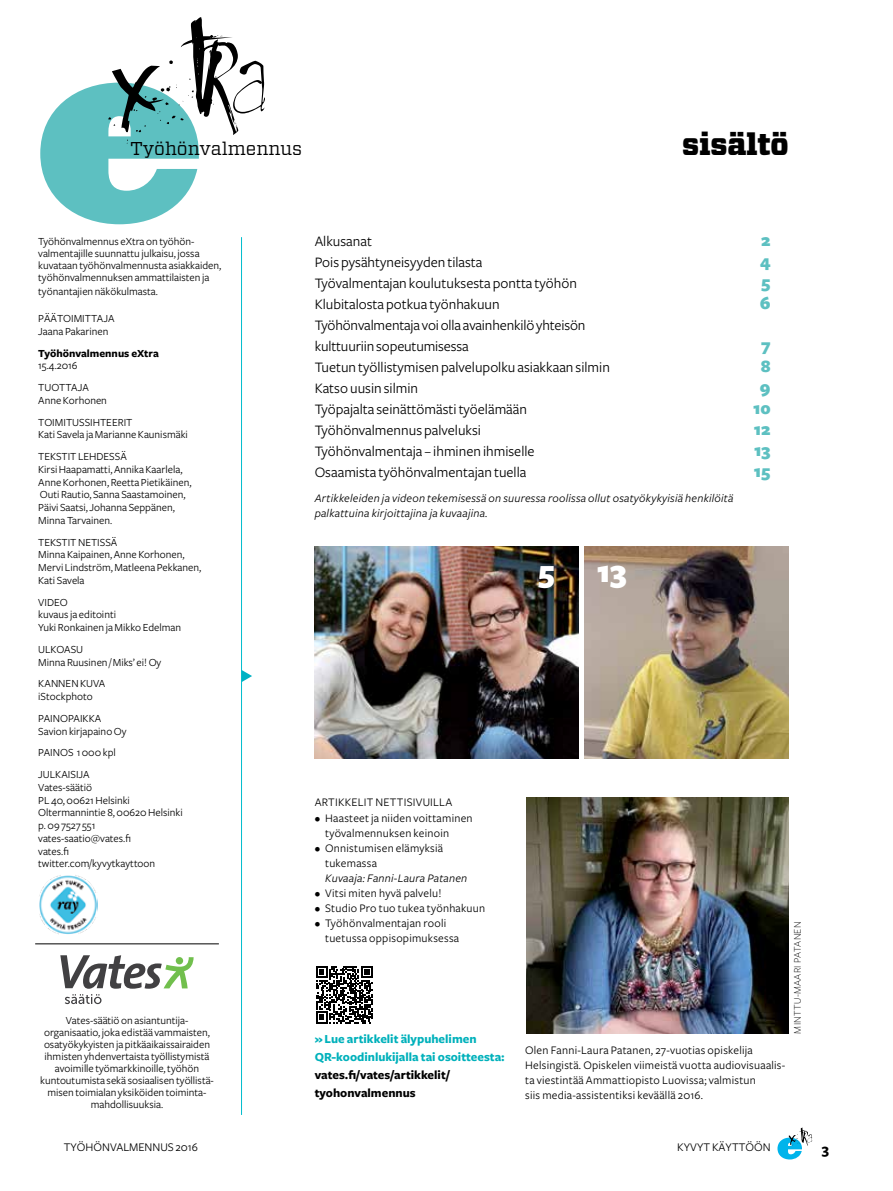
<style>
.page{position:relative;width:893px;height:1191px;background:#fff}
.page>*{position:absolute;margin:0;border:0;box-sizing:border-box;transform-origin:0 0}
.t1{font:900 33px "Freight Sans";color:#fff}
.t2{font:900 30px "Vitesse";color:#000}
.t3{font:18.6px "Vitesse";color:#000}
.t4{font:900 18px "Freight Sans";color:#5dc0c1}
.t5{font:15px/21px "Freight Sans";color:#000}
.t6{font:700 15px "Freight Sans";color:#000}
.t7{font:700 12.75px/18px "Freight Sans";color:#00b1bb}
.t8{font:700 12.75px/18px "Freight Sans";color:#000}
.t9{font:12.15px "Freight Sans";color:#000}
.t10{font:12px/15px "Freight Sans";letter-spacing:.02em;color:#000}
.t11{font:italic 12px/15px "Freight Sans";letter-spacing:.02em;color:#000}
.t12{font:11.25px/12.8px "Freight Sans";color:#000}
.t13{font:700 11.25px "Freight Sans";color:#000}
.t14{font:300 10.5px "Freight Sans";letter-spacing:.03em;color:#000}
</style>
<div class="page">
<svg style="left:777px;top:1127px;width:35px;height:32px"></svg>
<hr style="left:241px;top:237px;width:1px;height:878px;background:#00bdcd">
<svg style="left:242px;top:670px;width:10px;height:12px"></svg>
<hr style="left:35px;top:943px;width:184px;height:1px;background:#000">
<svg style="left:60px;top:955px;width:134px;height:33px"></svg>
<svg style="left:65px;top:994px;width:37px;height:10px"></svg>
<svg style="left:40px;top:17px;width:225px;height:207px"></svg>
<img style="left:315px;top:547px;width:263px;height:211px">
<img style="left:39px;top:875px;width:59px;height:59px">
<img style="left:585px;top:547px;width:204px;height:211px">
<svg style="left:316px;top:966px;width:57px;height:57px"></svg>
<img style="left:526px;top:797px;width:263px;height:236px">
<h3 class="t3" style="left:130px;top:136px;width:173px">Työhönvalmennus</h3>
<h2 class="t2" style="left:682px;top:125px;width:108px">sisältö</h2>
<p class="t12" style="left:38px;top:236px;width:185px;line-height:12px">Työhönvalmennus eXtra on työhön&shy;valmentajille suunnattu julkaisu, jossa kuvataan työhönvalmennusta asiakkaiden, työhönvalmennuksen ammattilaisten ja</p>
<p class="t12" style="left:38px;top:285px;width:121px">työnantajien näkökulmasta.</p>
<p class="t12" style="left:38px;top:312px;width:78px">PÄÄTOIMITTAJA<br>Jaana Pakarinen</p>
<p class="t13" style="left:38px;top:347px;width:122px">Työhönvalmennus eXtra</p>
<p class="t12" style="left:38px;top:355px;width:52px;line-height:21.8px">15.4.2016<br>TUOTTAJA</p>
<p class="t12" style="left:38px;top:389px;width:96px;line-height:21.8px">Anne Korhonen<br>TOIMITUSSIHTEERIT</p>
<p class="t12" style="left:38px;top:424px;width:151px;line-height:21.8px">Kati Savela ja Marianne Kaunismäki<br>TEKSTIT LEHDESSÄ</p>
<p class="t12" style="left:38px;top:463px;width:155px">Kirsi Haapamatti, Annika Kaarlela,<br>Anne Korhonen, Reetta Pietikäinen,<br>Outi Rautio, Sanna Saastamoinen,<br>Päivi Saatsi, Johanna Seppänen,<br>Minna Tarvainen.</p>
<p class="t12" style="left:38px;top:536px;width:165px">TEKSTIT NETISSÄ<br>Minna Kaipainen, Anne Korhonen,<br>Mervi Lindström, Matleena Pekkanen,<br>Kati Savela</p>
<p class="t12" style="left:38px;top:596px;width:144px">VIDEO<br>kuvaus ja editointi<br>Yuki Ronkainen ja Mikko Edelman</p>
<p class="t12" style="left:38px;top:643px;width:125px">ULKOASU<br>Minna Ruusinen/Miks’ ei! Oy</p>
<p class="t12" style="left:38px;top:677px;width:69px">KANNEN KUVA iStockphoto</p>
<p class="t12" style="left:38px;top:712px;width:90px">PAINOPAIKKA<br>Savion kirjapaino Oy</p>
<p class="t12" style="left:38px;top:742px;width:79px;line-height:21.8px">PAINOS 1000 kpl<br>JULKAISIJA</p>
<p class="t12" style="left:38px;top:781px;width:146px">Vates-säätiö<br>PL 40, 00621 Helsinki<br>Oltermannintie 8, 00620 Helsinki p. 09 7527 551 vates-saatio@vates.fi<br>vates.fi twitter.com/kyvytkayttoon</p>
<p class="t12" style="left:40px;top:1014px;width:175px;line-height:12px;text-align:center">Vates-säätiö on asiantuntija&shy;organisaatio, joka edistää vammaisten, osatyökykyisten ja pitkäaikaissairaiden ihmisten yhdenvertaista työllistymistä avoimille työmarkkinoille, työhön kuntoutumista sekä sosiaalisen työllistä&shy;misen toimialan yksiköiden toiminta&shy;mahdollisuuksia.</p>
<h3 class="t5" style="left:315px;top:231px;width:59px">Alkusanat</h3>
<h3 class="t4" style="left:761px;top:231px;width:11px">2</h3>
<h3 class="t5" style="left:315px;top:252px;width:169px">Pois pysähtyneisyyden tilasta</h3>
<h3 class="t4" style="left:760px;top:252px;width:12px">4</h3>
<h3 class="t5" style="left:315px;top:273px;width:264px">Työvalmentajan koulutuksesta pontta työhön</h3>
<h3 class="t4" style="left:761px;top:273px;width:11px">5</h3>
<h3 class="t5" style="left:315px;top:294px;width:187px">Klubitalosta potkua työnhakuun</h3>
<h3 class="t4" style="left:760px;top:294px;width:12px">6</h3>
<h3 class="t5" style="left:315px;top:315px;width:272px">Työhönvalmentaja voi olla avainhenkilö yhteisön kulttuuriin sopeutumisessa</h3>
<h3 class="t4" style="left:761px;top:336px;width:11px">7</h3>
<h3 class="t5" style="left:315px;top:357px;width:297px">Tuetun työllistymisen palvelupolku asiakkaan silmin</h3>
<h3 class="t4" style="left:761px;top:357px;width:11px">8</h3>
<h3 class="t5" style="left:315px;top:378px;width:105px">Katso uusin silmin</h3>
<h3 class="t4" style="left:760px;top:378px;width:12px">9</h3>
<h3 class="t5" style="left:315px;top:399px;width:214px">Työpajalta seinättömästi työelämään</h3>
<h3 class="t4" style="left:753px;top:399px;width:19px">10</h3>
<h3 class="t5" style="left:315px;top:420px;width:168px">Työhönvalmennus palveluksi</h3>
<h3 class="t4" style="left:754px;top:420px;width:18px">12</h3>
<h3 class="t5" style="left:315px;top:441px;width:221px">Työhönvalmentaja – ihminen ihmiselle</h3>
<h3 class="t4" style="left:754px;top:441px;width:18px">13</h3>
<h3 class="t5" style="left:315px;top:462px;width:213px">Osaamista työhönvalmentajan tuella</h3>
<h3 class="t4" style="left:754px;top:462px;width:18px">15</h3>
<p class="t11" style="left:315px;top:491px;width:420px">Artikkeleiden ja videon tekemisessä on suuressa roolissa ollut osatyökykyisiä henkilöitä palkattuina kirjoittajina ja kuvaajina.</p>
<h1 class="t1" style="left:538px;top:553px;width:19px">5</h1>
<h1 class="t1" style="left:597px;top:553px;width:32px">13</h1>
<p class="t10" style="left:315px;top:795px;width:139px">ARTIKKELIT NETTISIVUILLA</p>
<p class="t10" style="left:325px;top:810px;width:149px;text-indent:-10px">• Haasteet ja niiden voittaminen työvalmennuksen keinoin</p>
<p class="t10" style="left:325px;top:840px;width:120px;text-indent:-10px">• Onnistumisen elämyksiä tukemassa</p>
<p class="t11" style="left:325px;top:870px;width:144px">Kuvaaja: Fanni-Laura Patanen</p>
<p class="t10" style="left:315px;top:885px;width:128px">• Vitsi miten hyvä palvelu!</p>
<p class="t10" style="left:315px;top:900px;width:172px">• Studio Pro tuo tukea työnhakuun</p>
<p class="t10" style="left:325px;top:915px;width:136px;text-indent:-10px">• Työhönvalmentajan rooli tuetussa oppisopimuksessa</p>
<p class="t7" style="left:315px;top:1030px;width:192px">» Lue artikkelit älypuhelimen<br>QR-koodinlukijalla tai osoitteesta:</p>
<p class="t8" style="left:315px;top:1066px;width:136px">vates.fi/vates/artikkelit/ tyohonvalmennus</p>
<p class="t10" style="left:525px;top:1043px;width:262px">Olen Fanni-Laura Patanen, 27-vuotias opiskelija Helsingistä. Opiskelen viimeistä vuotta audiovisuaalis&shy;ta viestintää Ammattiopisto Luovissa; valmistun<br>siis media-assistentiksi keväällä 2016.</p>
<p class="t14" style="left:792px;top:1033px;width:114px;rotate:-90deg">MINTTU-MAARI PATANEN</p>
<p class="t9" style="left:64px;top:1140px;width:136px">TYÖHÖNVALMENNUS 2016</p>
<p class="t9" style="left:677px;top:1140px;width:95px">KYVYT KÄYTTÖÖN</p>
<h3 class="t6" style="left:822px;top:1141px;width:9px">3</h3>
</div>
